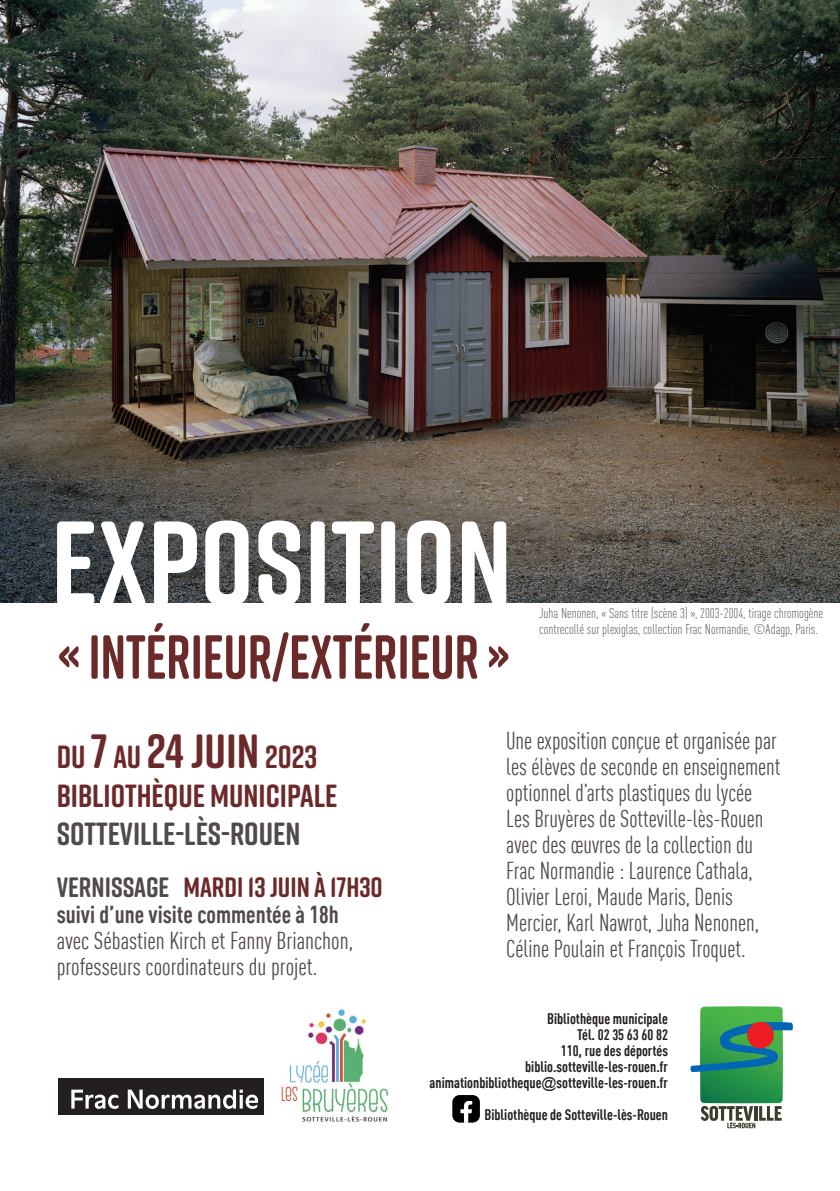
<style>
.page{position:relative;width:840px;height:1191px;background:#fff}
.page>*{position:absolute;margin:0;border:0;box-sizing:border-box;transform-origin:0 0}
.t1{font:700 120px "Rift Soft";color:#fff}
.t2{font:700 62px "Rift Soft";color:#6c292a;scale:.87 1}
.t3{font:700 32px/38.4px "Rift Soft";color:#6c292a}
.t4{font:700 32px "Rift Soft";color:#50494d}
.t5{font:700 28px "Rift Soft";color:#6c292a}
.t6{font:condensed 24px/26px "DINOT";color:#50494d;scale:.96 1}
.t7{font:condensed 24px/26px "DINOT";color:#50494d}
.t8{font:700 condensed 24px "DINOT";color:#50494d}
.t9{font:700 condensed 15px/16px "DINOT";color:#231f20;text-align:right}
.t10{font:300 condensed 14px/16.8px "DINOT";color:#50494d}
.s1{font-size:48px}
.s2{color:#50494d}
.s3{font-family:"Arial Regular 2";font-weight:400;font-stretch:normal}
</style>
<div class="page">
<svg style="left:690px;top:1006px;width:103px;height:122px"></svg>
<div style="left:746px;top:1022px;width:27px;height:26px;background:#ee1d23;border-radius:50%"></div>
<img style="left:281px;top:1009px;width:108px;height:113px">
<img style="left:0;top:0;width:839px;height:603px">
<div style="left:58px;top:1078px;width:206px;height:37px;background:#231f20"></div>
<svg style="left:71px;top:1089px;width:187px;height:20px"></svg>
<svg style="left:452px;top:1095px;width:27px;height:27px"></svg>
<h1 class="t1" style="left:51px;top:477px;width:462px">EXPOSITION</h1>
<h2 class="t2" style="left:58px;top:612px;width:519px">« INTÉRIEUR/EXTÉRIEUR »</h2>
<p class="t10" style="left:539px;top:604px;width:285px">Juha Nenonen, « Sans titre (scène 3) », 2003-2004, tirage chromogène contrecollé sur plexiglas, collection Frac Normandie, ©Adagp, Paris.</p>
<h3 class="t3" style="left:57px;top:737px;width:282px">DU <span class="s1">7</span> AU <span class="s1">24 JUIN</span> 2023<br>BIBLIOTHÈQUE MUNICIPALE</h3>
<h3 class="t4" style="left:57px;top:811px;width:245px">SOTTEVILLE-LÈS-ROUEN</h3>
<p class="t5" style="left:57px;top:866px;width:327px"><span class="s2">VERNISSAGE</span> MARDI 13 JUIN À 17H30</p>
<p class="t8" style="left:57px;top:899px;width:283px">suivi d’une visite commentée à 18h</p>
<p class="t7" style="left:57px;top:927px;width:298px">avec Sébastien Kirch et Fanny Brianchon, professeurs coordinateurs du projet.</p>
<p class="t6" style="left:506px;top:727px;width:287px">Une exposition conçue et organisée par les élèves de seconde en enseignement optionnel d’arts plastiques du lycée Les Bruyères de Sotteville-lès-Rouen avec des œuvres de la collection du Frac Normandie : Laurence Cathala, Olivier Leroi, Maude Maris, Denis Mercier, Karl Nawrot, Juha Nenonen, Céline Poulain et François Troquet.</p>
<p class="t9" style="left:429px;top:1010px;width:240px">Bibliothèque municipale<br>Tél. 02 35 63 60 82<br>110, rue des déportés biblio.sotteville-les-rouen.fr animationbibliotheque<span class="s3">@</span>sotteville-les-rouen.fr</p>
<p class="t9" style="left:484px;top:1106px;width:185px">Bibliothèque de Sotteville-lès-Rouen</p>
</div>
